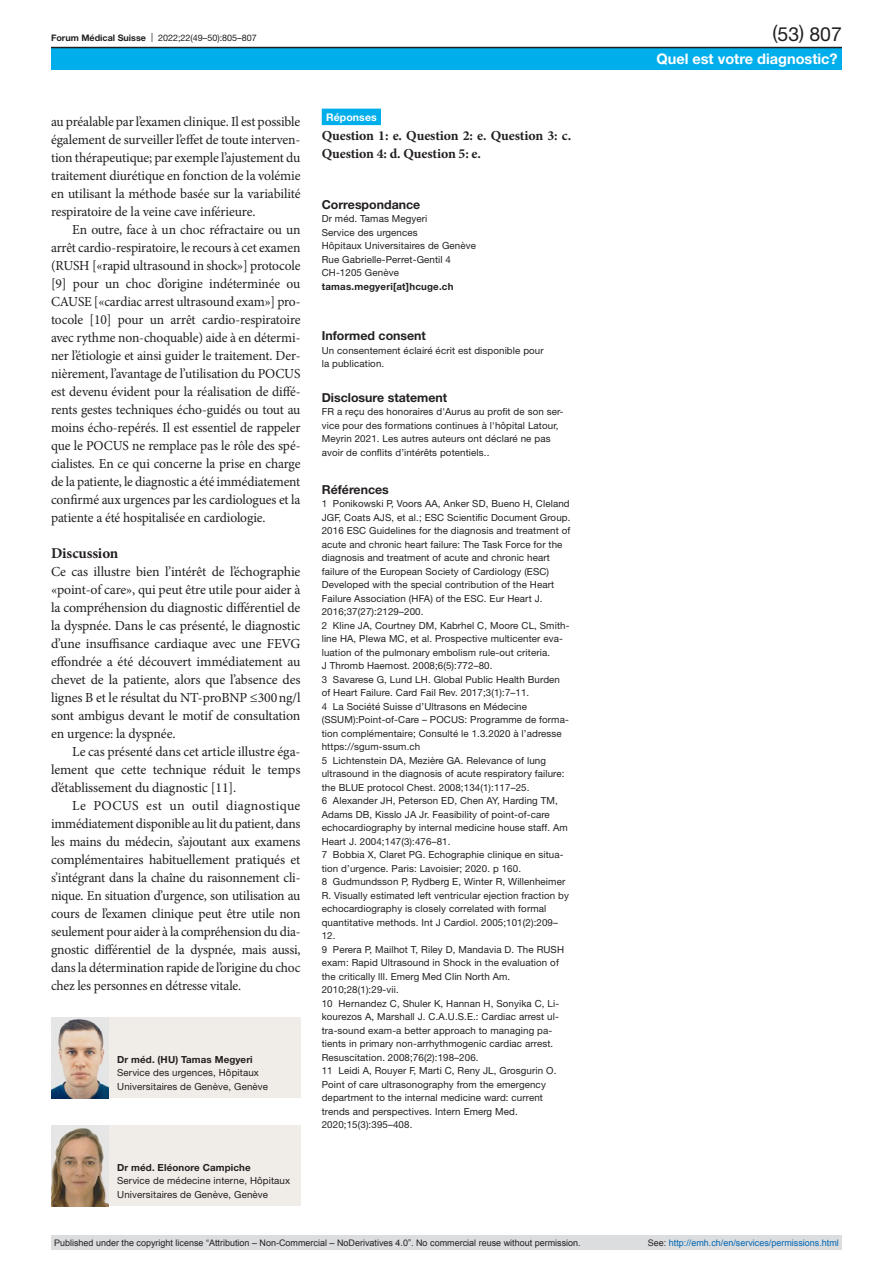
<style>
.page{position:relative;width:893px;height:1263px;background:#fff}
.page>*{position:absolute;margin:0;border:0;box-sizing:border-box;transform-origin:0 0}
.t1{font:19.5px "Helvetica Neue LT Pro";color:#231f20}
.head2{font:700 15px "Minion Pro";letter-spacing:-.01em;color:#231f20}
.t2{font:700 14.55px "Helvetica Neue LT Pro";color:#fff}
.paragraph-indent{font:13.8px/18px "Minion Pro";letter-spacing:-.01em;color:#231f20;text-align:justify}
.paragraph{font:13.8px/18px "Minion Pro";letter-spacing:-.01em;color:#231f20;text-align:justify}
.paragraph-2{font:700 13.8px/18px "Minion Pro";letter-spacing:-.01em;color:#231f20}
.financial-disclosure{font:700 12.3px "Helvetica Neue LT Pro";color:#231f20}
.competing-interests{font:700 12.3px "Helvetica Neue LT Pro";color:#231f20}
.correspondence-head{font:700 12.3px "Helvetica Neue LT Pro";color:#231f20}
.reference-head{font:700 12.3px "Helvetica Neue LT Pro";color:#231f20}
.paragraph-question{font:700 10.5px "Helvetica Neue LT Pro";letter-spacing:.01em;color:#fff}
.financial-disclosure-2{font:9.75px/13.5px "Helvetica Neue LT Pro";letter-spacing:.01em;color:#231f20}
.affiliations-small{font:9.75px/13.5px "Helvetica Neue LT Pro";letter-spacing:.01em;color:#231f20}
.correspondence{font:9.75px "Helvetica Neue LT Pro";letter-spacing:.01em;color:#231f20}
.competing-interests-2{font:9.75px/13.5px "Helvetica Neue LT Pro";letter-spacing:.01em;color:#231f20}
.authors-small{font:700 9.75px "Helvetica Neue LT Pro";letter-spacing:.01em;color:#231f20}
.correspondence-e-mai{font:700 9.75px "Helvetica Neue LT Pro";letter-spacing:.02em;color:#231f20}
.t3{font:9px "Arial";color:#231f20}
.t4{font:9px "Arial";color:#0066b3}
.t5{font:9px "Helvetica Neue LT Pro";color:#231f20}
.s1{font-weight:700}
.s2{color:#231f20}
</style>
<div class="page">
<div style="left:322px;top:109px;width:59px;height:16px;background:#00aeeb"></div>
<div style="left:51px;top:1017px;width:249px;height:81px;background:#f0ece7"></div>
<img style="left:51px;top:1017px;width:58px;height:81px">
<div style="left:51px;top:1125px;width:249px;height:81px;background:#f0ece7"></div>
<img style="left:51px;top:1125px;width:58px;height:81px">
<div style="left:51px;top:47px;width:791px;height:23px;background:#00aeeb"></div>
<hr style="left:51px;top:47px;width:791px;height:1px;background:#231f20">
<div style="left:51px;top:1235px;width:791px;height:15px;background:#dcdddf"></div>
<p class="t5" style="left:51px;top:32px;width:207px"><span class="s1">Forum Médical Suisse</span> | 2022;22(49–50):805–807</p>
<p class="paragraph" style="left:51px;top:113px;width:251px">au préalable par l’examen clinique. Il est possible également de surveiller l’effet de toute interven&shy;tion thérapeutique; par exemple l’ajustement du traitement diurétique en fonction de la volémie en utilisant la méthode basée sur la variabilité respiratoire de la veine cave inférieure.</p>
<p class="paragraph-indent" style="left:51px;top:221px;width:251px;text-indent:21px">En outre, face à un choc réfractaire ou un arrêt cardio-respiratoire, le recours à cet examen (RUSH [«rapid ultrasound in shock»] protocole [9] pour un choc d’origine indéterminée ou CAUSE [«cardiac arrest ultrasound exam»] pro&shy;tocole [10] pour un arrêt cardio-respiratoire avec rythme non-choquable) aide à en détermi&shy;ner l’étiologie et ainsi guider le traitement. Der&shy;nièrement, l’avantage de l’utilisation du POCUS est devenu évident pour la réalisation de diffé&shy;rents gestes techniques écho-guidés ou tout au moins écho-repérés. Il est essentiel de rappeler que le POCUS ne remplace pas le rôle des spé&shy;cialistes. En ce qui concerne la prise en charge de la patiente, le diagnostic a été immédiatement confirmé aux urgences par les cardiologues et la patiente a été hospitalisée en cardiologie.</p>
<p class="head2" style="left:51px;top:543px;width:69px">Discussion</p>
<p class="paragraph" style="left:51px;top:563px;width:251px">Ce cas illustre bien l’intérêt de l’échographie «point-of care», qui peut être utile pour aider à la compréhension du diagnostic différentiel de la dyspnée. Dans le cas présenté, le diagnostic d’une insuffisance cardiaque avec une FEVG effondrée a été découvert immédiatement au chevet de la patiente, alors que l’absence des lignes B et le résultat du NT-proBNP ≤300ng/l sont ambigus devant le motif de consultation en urgence: la dyspnée.</p>
<p class="paragraph-indent" style="left:51px;top:743px;width:251px;text-indent:21px">Le cas présenté dans cet article illustre éga&shy;lement que cette technique réduit le temps d’établissement du diagnostic [11].</p>
<p class="paragraph-indent" style="left:51px;top:797px;width:251px;text-indent:21px">Le POCUS est un outil diagnostique immédiatement disponible au lit du patient, dans les mains du médecin, s’ajoutant aux examens complémentaires habituellement pratiqués et s’intégrant dans la chaîne du raisonnement cli&shy;nique. En situation d’urgence, son utilisation au cours de l’examen clinique peut être utile non seulement pour aider à la compréhension du dia&shy;gnostic différentiel de la dyspnée, mais aussi, dans la détermination rapide de l’origine du choc chez les personnes en détresse vitale.</p>
<p class="authors-small" style="left:117px;top:1053px;width:137px">Dr méd. (HU) Tamas Megyeri</p>
<p class="affiliations-small" style="left:117px;top:1066px;width:152px">Service des urgences, Hôpitaux<br>Universitaires de Genève, Genève</p>
<p class="authors-small" style="left:117px;top:1161px;width:135px">Dr méd. Eléonore Campiche</p>
<p class="affiliations-small" style="left:117px;top:1174px;width:175px">Service de médecine interne, Hôpitaux<br>Universitaires de Genève, Genève</p>
<p class="paragraph-question" style="left:326px;top:110px;width:52px">Réponses</p>
<p class="paragraph-2" style="left:322px;top:127px;width:251px">Question 1: e. Question 2: e. Question 3: c.<br>Question 4: d. Question 5: e.</p>
<p class="correspondence-head" style="left:322px;top:197px;width:100px">Correspondance</p>
<p class="correspondence" style="left:322px;top:213px;width:107px">Dr méd. Tamas Megyeri</p>
<p class="correspondence" style="left:322px;top:226px;width:97px">Service des urgences</p>
<p class="correspondence" style="left:322px;top:240px;width:156px">Hôpitaux Universitaires de Genève</p>
<p class="correspondence" style="left:322px;top:253px;width:131px">Rue Gabrielle-Perret-Gentil 4</p>
<p class="correspondence" style="left:322px;top:267px;width:79px">CH-1205 Genève</p>
<p class="correspondence-e-mai" style="left:322px;top:280px;width:133px">tamas.megyeri[at]hcuge.ch</p>
<p class="competing-interests" style="left:322px;top:328px;width:106px">Informed consent</p>
<p class="competing-interests-2" style="left:322px;top:343px;width:223px">Un consentement éclairé écrit est disponible pour la publication.</p>
<p class="financial-disclosure" style="left:322px;top:390px;width:127px">Disclosure statement</p>
<p class="financial-disclosure-2" style="left:322px;top:405px;width:243px">FR a reçu des honoraires d'Aurus au profit de son ser&shy;vice pour des formations continues à l'hôpital Latour, Meyrin 2021. Les autres auteurs ont déclaré ne pas avoir de conflits d’intérêts potentiels..</p>
<p class="reference-head" style="left:322px;top:481px;width:69px">Références</p>
<p class="financial-disclosure-2" style="left:322px;top:497px;width:250px">1 Ponikowski P, Voors AA, Anker SD, Bueno H, Cleland JGF, Coats AJS, et al.; ESC Scientific Document Group.<br>2016 ESC Guidelines for the diagnosis and treatment of acute and chronic heart failure: The Task Force for the diagnosis and treatment of acute and chronic heart failure of the European Society of Cardiology (ESC)<br>Developed with the special contribution of the Heart Failure Association (HFA) of the ESC. Eur Heart J.<br>2016;37(27):2129–200.</p>
<p class="financial-disclosure-2" style="left:322px;top:618px;width:249px">2 Kline JA, Courtney DM, Kabrhel C, Moore CL, Smith&shy;line HA, Plewa MC, et al. Prospective multicenter eva&shy;luation of the pulmonary embolism rule-out criteria.<br>J Thromb Haemost. 2008;6(5):772–80.</p>
<p class="financial-disclosure-2" style="left:322px;top:672px;width:240px">3 Savarese G, Lund LH. Global Public Health Burden of Heart Failure. Card Fail Rev. 2017;3(1):7–11.</p>
<p class="financial-disclosure-2" style="left:322px;top:699px;width:249px">4 La Société Suisse d’Ultrasons en Médecine (SSUM):Point-of-Care – POCUS: Programme de forma&shy;tion complémentaire; Consulté le 1.3.2020 à l’adresse https://sgum-ssum.ch</p>
<p class="financial-disclosure-2" style="left:322px;top:753px;width:244px">5 Lichtenstein DA, Mezière GA. Relevance of lung ultrasound in the diagnosis of acute respiratory failure: the BLUE protocol Chest. 2008;134(1):117–25.</p>
<p class="financial-disclosure-2" style="left:322px;top:794px;width:248px">6 Alexander JH, Peterson ED, Chen AY, Harding TM, Adams DB, Kisslo JA Jr. Feasibility of point-of-care echocardiography by internal medicine house staff. Am Heart J. 2004;147(3):476–81.</p>
<p class="financial-disclosure-2" style="left:322px;top:848px;width:243px">7 Bobbia X, Claret PG. Echographie clinique en situa&shy;tion d’urgence. Paris: Lavoisier; 2020. p 160.</p>
<p class="financial-disclosure-2" style="left:322px;top:875px;width:249px">8 Gudmundsson P, Rydberg E, Winter R, Willenheimer R. Visually estimated left ventricular ejection fraction by echocardiography is closely correlated with formal quantitative methods. Int J Cardiol. 2005;101(2):209– 12.</p>
<p class="financial-disclosure-2" style="left:322px;top:942px;width:244px">9 Perera P, Mailhot T, Riley D, Mandavia D. The RUSH exam: Rapid Ultrasound in Shock in the evaluation of the critically lll. Emerg Med Clin North Am.<br>2010;28(1):29-vii.</p>
<p class="financial-disclosure-2" style="left:322px;top:996px;width:239px">10 Hernandez C, Shuler K, Hannan H, Sonyika C, Li&shy;kourezos A, Marshall J. C.A.U.S.E.: Cardiac arrest ul&shy;tra-sound exam-a better approach to managing pa&shy;tients in primary non-arrhythmogenic cardiac arrest.<br>Resuscitation. 2008;76(2):198–206.</p>
<p class="financial-disclosure-2" style="left:322px;top:1064px;width:236px">11 Leidi A, Rouyer F, Marti C, Reny JL, Grosgurin O.<br>Point of care ultrasonography from the emergency department to the internal medicine ward: current trends and perspectives. Intern Emerg Med.<br>2020;15(3):395–408.</p>
<h1 class="t1" style="left:772px;top:22px;width:71px">(53) 807</h1>
<h3 class="t2" style="left:656px;top:49px;width:183px">Quel est votre diagnostic?</h3>
<p class="t3" style="left:54px;top:1237px;width:528px">Published under the copyright license “Attribution – Non-Commercial – NoDerivatives 4.0”. No commercial reuse without permission.</p>
<p class="t4" style="left:648px;top:1237px;width:193px"><span class="s2">See:</span> http://emh.ch/en/services/permissions.html</p>
</div>
